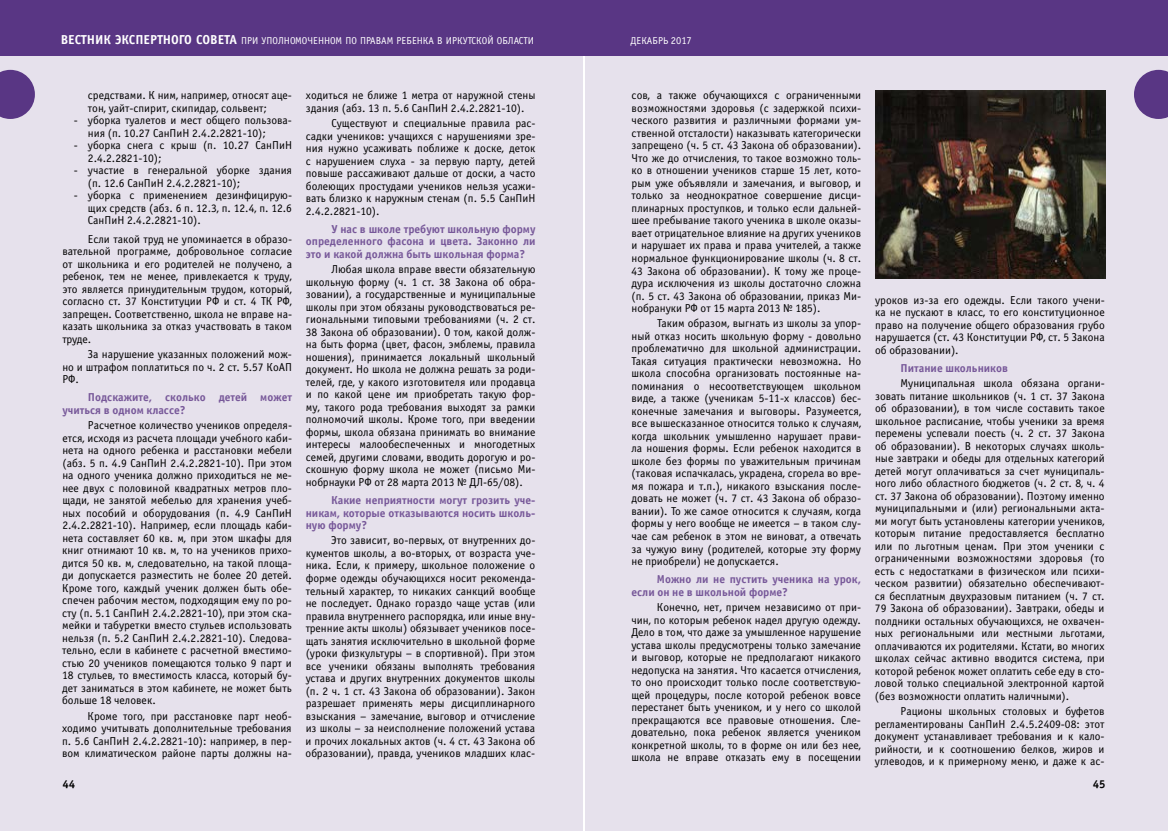
<style>
.page{position:relative;width:1168px;height:831px;background:#fff}
.page>*{position:absolute;margin:0;border:0;box-sizing:border-box;transform-origin:0 0}
.t1{font:11.5px/12.5px "Officina Sans C";color:#000;text-align:justify}
.t2{font:700 11.5px/12.5px "Officina Sans C";color:#775899}
.t3{font:700 11.5px "Officina Sans C";color:#000}
.t4{font:10px "Officina Sans C";color:#fff}
.s1{font-weight:700;font-size:13px}
.s2{font-size:10.5px}
</style>
<div class="page">
<div style="left:0;top:0;width:583px;height:831px;background:#e6e1ec"></div>
<div style="left:585px;top:0;width:583px;height:831px;background:#e6e1ec"></div>
<div style="left:0;top:0;width:584px;height:56px;background:#593684"></div>
<div style="left:585px;top:0;width:583px;height:56px;background:#593684"></div>
<svg style="left:0;top:70px;width:35px;height:49px;background:#6f5194"></svg>
<svg style="left:1134px;top:70px;width:34px;height:49px;background:#6f5194"></svg>
<img style="left:875px;top:91px;width:231px;height:187px">
<p class="t4" style="left:61px;top:35px;width:475px"><span class="s1">ВЕСТНИК ЭКСПЕРТНОГО СОВЕТА</span> ПРИ УПОЛНОМОЧЕННОМ ПО ПРАВАМ РЕБЕНКА В ИРКУТСКОЙ ОБЛАСТИ</p>
<p class="t1" style="left:88px;top:89px;width:206px">средствами. К ним, например, относят аце&shy;тон, уайт-спирит, скипидар, сольвент;</p>
<p class="t1" style="left:88px;top:114px;width:206px;text-indent:-14px">- уборка туалетов и мест общего пользова&shy;ния (п. 10.27 СанПиН 2.4.2.2821-10);</p>
<p class="t1" style="left:88px;top:139px;width:206px;text-indent:-14px">- уборка снега с крыш (п. 10.27 СанПиН<br>2.4.2.2821-10);</p>
<p class="t1" style="left:88px;top:164px;width:206px;text-indent:-14px">- участие в генеральной уборке здания (п. 12.6 СанПиН 2.4.2.2821-10);</p>
<p class="t1" style="left:88px;top:189px;width:206px;text-indent:-14px">- уборка с применением дезинфицирую&shy;щих средств (абз. 6 п. 12.3, п. 12.4, п. 12.6<br>СанПиН 2.4.2.2821-10).</p>
<p class="t1" style="left:62px;top:233px;width:231px;text-indent:26px">Если такой труд не упоминается в образо&shy;вательной программе, добровольное согласие от школьника и его родителей не получено, а ребенок, тем не менее, привлекается к труду, это является принудительным трудом, который, согласно ст. 37 Конституции РФ и ст. 4 ТК РФ, запрещен. Соответственно, школа не вправе на&shy;казать школьника за отказ участвовать в таком труде.</p>
<p class="t1" style="left:62px;top:348px;width:231px;text-indent:26px">За нарушение указанных положений мож&shy;но и штрафом поплатиться по ч. 2 ст. 5.57 КоАП РФ.</p>
<p class="t2" style="left:62px;top:391px;width:231px;text-indent:26px">Подскажите, сколько детей может учиться в одном классе?</p>
<p class="t1" style="left:62px;top:419px;width:231px;text-indent:26px">Расчетное количество учеников определя&shy;ется, исходя из расчета площади учебного каби&shy;нета на одного ребенка и расстановки мебели (абз. 5 п. 4.9 СанПиН 2.4.2.2821-10). При этом на одного ученика должно приходиться не ме&shy;нее двух с половиной квадратных метров пло&shy;щади, не занятой мебелью для хранения учеб&shy;ных пособий и оборудования (п. 4.9 СанПиН 2.4.2.2821-10). Например, если площадь каби&shy;нета составляет 60 кв. м, при этом шкафы для книг отнимают 10 кв. м, то на учеников прихо&shy;дится 50 кв. м, следовательно, на такой площа&shy;ди допускается разместить не более 20 детей.<br>Кроме того, каждый ученик должен быть обе&shy;спечен рабочим местом, подходящим ему по ро&shy;сту (п. 5.1 СанПиН 2.4.2.2821-10), при этом ска&shy;мейки и табуретки вместо стульев использовать нельзя (п. 5.2 СанПиН 2.4.2.2821-10). Следова&shy;тельно, если в кабинете с расчетной вместимо&shy;стью 20 учеников помещаются только 9 парт и 18 стульев, то вместимость класса, который бу&shy;дет заниматься в этом кабинете, не может быть больше 18 человек.</p>
<p class="t1" style="left:62px;top:709px;width:231px;text-indent:26px">Кроме того, при расстановке парт необ&shy;ходимо учитывать дополнительные требования п. 5.6 СанПиН 2.4.2.2821-10): например, в пер&shy;вом климатическом районе парты должны на-</p>
<p class="t1" style="left:306px;top:89px;width:231px">ходиться не ближе 1 метра от наружной стены здания (абз. 13 п. 5.6 СанПиН 2.4.2.2821-10).</p>
<p class="t1" style="left:306px;top:117px;width:231px;text-indent:26px">Существуют и специальные правила рас&shy;садки учеников: учащихся с нарушениями зре&shy;ния нужно усаживать поближе к доске, деток с нарушением слуха - за первую парту, детей повыше рассаживают дальше от доски, а часто болеющих простудами учеников нельзя усажи&shy;вать близко к наружным стенам (п. 5.5 СанПиН 2.4.2.2821-10).</p>
<p class="t2" style="left:306px;top:223px;width:231px;text-align:justify;text-indent:26px">У нас в школе требуют школьную форму определенного фасона и цвета. Законно ли это и какой должна быть школьная форма?</p>
<p class="t1" style="left:306px;top:263px;width:231px;text-indent:26px">Любая школа вправе ввести обязательную школьную форму (ч. 1 ст. 38 Закона об обра&shy;зовании), а государственные и муниципальные школы при этом обязаны руководствоваться ре&shy;гиональными типовыми требованиями (ч. 2 ст.<br>38 Закона об образовании). О том, какой долж&shy;на быть форма (цвет, фасон, эмблемы, правила ношения), принимается локальный школьный документ. Но школа не должна решать за роди&shy;телей, где, у какого изготовителя или продавца и по какой цене им приобретать такую фор&shy;му, такого рода требования выходят за рамки полномочий школы. Кроме того, при введении формы, школа обязана принимать во внимание интересы малообеспеченных и многодетных семей, другими словами, вводить дорогую и ро&shy;скошную форму школа не может (письмо Ми&shy;нобрнауки РФ от 28 марта 2013 № ДЛ-65/08).</p>
<p class="t2" style="left:306px;top:494px;width:231px;text-align:justify;text-indent:26px">Какие неприятности могут грозить уче&shy;никам, которые отказываются носить школь&shy;ную форму?</p>
<p class="t1" style="left:306px;top:534px;width:231px;text-indent:26px">Это зависит, во-первых, от внутренних до&shy;кументов школы, а во-вторых, от возраста уче&shy;ника. Если, к примеру, школьное положение о форме одежды обучающихся носит рекоменда&shy;тельный характер, то никаких санкций вообще не последует. Однако гораздо чаще устав (или правила внутреннего распорядка, или иные вну&shy;тренние акты школы) обязывает учеников посе&shy;щать занятия исключительно в школьной форме (уроки физкультуры – в спортивной). При этом все ученики обязаны выполнять требования устава и других внутренних документов школы (п. 2 ч. 1 ст. 43 Закона об образовании). Закон разрешает применять меры дисциплинарного взыскания – замечание, выговор и отчисление из школы – за неисполнение положений устава и прочих локальных актов (ч. 4 ст. 43 Закона об образовании), правда, учеников младших клас-</p>
<p class="t4" style="left:630px;top:35px;width:63px">ДЕКАБРЬ <span class="s2">2017</span></p>
<p class="t1" style="left:631px;top:89px;width:231px">сов, а также обучающихся с ограниченными возможностями здоровья (с задержкой психи&shy;ческого развития и различными формами ум&shy;ственной отсталости) наказывать категорически запрещено (ч. 5 ст. 43 Закона об образовании).<br>Что же до отчисления, то такое возможно толь&shy;ко в отношении учеников старше 15 лет, кото&shy;рым уже объявляли и замечания, и выговор, и только за неоднократное совершение дисци&shy;плинарных проступков, и только если дальней&shy;шее пребывание такого ученика в школе оказы&shy;вает отрицательное влияние на других учеников и нарушает их права и права учителей, а также нормальное функционирование школы (ч. 8 ст.<br>43 Закона об образовании). К тому же проце&shy;дура исключения из школы достаточно сложна (п. 5 ст. 43 Закона об образовании, приказ Ми&shy;нобрануки РФ от 15 марта 2013 № 185).</p>
<p class="t1" style="left:631px;top:317px;width:231px;text-indent:26px">Таким образом, выгнать из школы за упор&shy;ный отказ носить школьную форму - довольно проблематично для школьной администрации.<br>Такая ситуация практически невозможна. Но школа способна организовать постоянные на&shy;поминания о несоответствующем школьном виде, а также (ученикам 5-11-х классов) бес&shy;конечные замечания и выговоры. Разумеется, все вышесказанное относится только к случаям, когда школьник умышленно нарушает прави&shy;ла ношения формы. Если ребенок находится в школе без формы по уважительным причинам (таковая испачкалась, украдена, сгорела во вре&shy;мя пожара и т.п.), никакого взыскания после&shy;довать не может (ч. 7 ст. 43 Закона об образо&shy;вании). То же самое относится к случаям, когда формы у него вообще не имеется – в таком слу&shy;чае сам ребенок в этом не виноват, а отвечать за чужую вину (родителей, которые эту форму не приобрели) не допускается.</p>
<p class="t2" style="left:631px;top:573px;width:231px;text-indent:26px">Можно ли не пустить ученика на урок, если он не в школьной форме?</p>
<p class="t1" style="left:631px;top:601px;width:231px;text-indent:26px">Конечно, нет, причем независимо от при&shy;чин, по которым ребенок надел другую одежду.<br>Дело в том, что даже за умышленное нарушение устава школы предусмотрены только замечание и выговор, которые не предполагают никакого недопуска на занятия. Что касается отчисления, то оно происходит только после соответствую&shy;щей процедуры, после которой ребенок вовсе перестанет быть учеником, и у него со школой прекращаются все правовые отношения. Сле&shy;довательно, пока ребенок является учеником конкретной школы, то в форме он или без нее, школа не вправе отказать ему в посещении</p>
<p class="t1" style="left:875px;top:294px;width:231px">уроков из-за его одежды. Если такого учени&shy;ка не пускают в класс, то его конституционное право на получение общего образования грубо нарушается (ст. 43 Конституции РФ, ст. 5 Закона об образовании).</p>
<p class="t2" style="left:901px;top:362px;width:109px">Питание школьников</p>
<p class="t1" style="left:875px;top:377px;width:231px;text-indent:26px">Муниципальная школа обязана органи&shy;зовать питание школьников (ч. 1 ст. 37 Закона об образовании), в том числе составить такое школьное расписание, чтобы ученики за время перемены успевали поесть (ч. 2 ст. 37 Закона об образовании). В некоторых случаях школь&shy;ные завтраки и обеды для отдельных категорий детей могут оплачиваться за счет муниципаль&shy;ного либо областного бюджетов (ч. 2 ст. 8, ч. 4 ст. 37 Закона об образовании). Поэтому именно муниципальными и (или) региональными акта&shy;ми могут быть установлены категории учеников, которым питание предоставляется бесплатно или по льготным ценам. При этом ученики с ограниченными возможностями здоровья (то есть с недостатками в физическом или психи&shy;ческом развитии) обязательно обеспечивают&shy;ся бесплатным двухразовым питанием (ч. 7 ст.<br>79 Закона об образовании). Завтраки, обеды и полдники остальных обучающихся, не охвачен&shy;ных региональными или местными льготами, оплачиваются их родителями. Кстати, во многих школах сейчас активно вводится система, при которой ребенок может оплатить себе еду в сто&shy;ловой только специальной электронной картой (без возможности оплатить наличными).</p>
<p class="t1" style="left:875px;top:705px;width:231px;text-indent:26px">Рационы школьных столовых и буфетов регламентированы СанПиН 2.4.5.2409-08: этот документ устанавливает требования и к кало&shy;рийности, и к соотношению белков, жиров и углеводов, и к примерному меню, и даже к ас-</p>
<p class="t3" style="left:62px;top:778px;width:14px">44</p>
<p class="t3" style="left:1093px;top:778px;width:14px">45</p>
</div>
